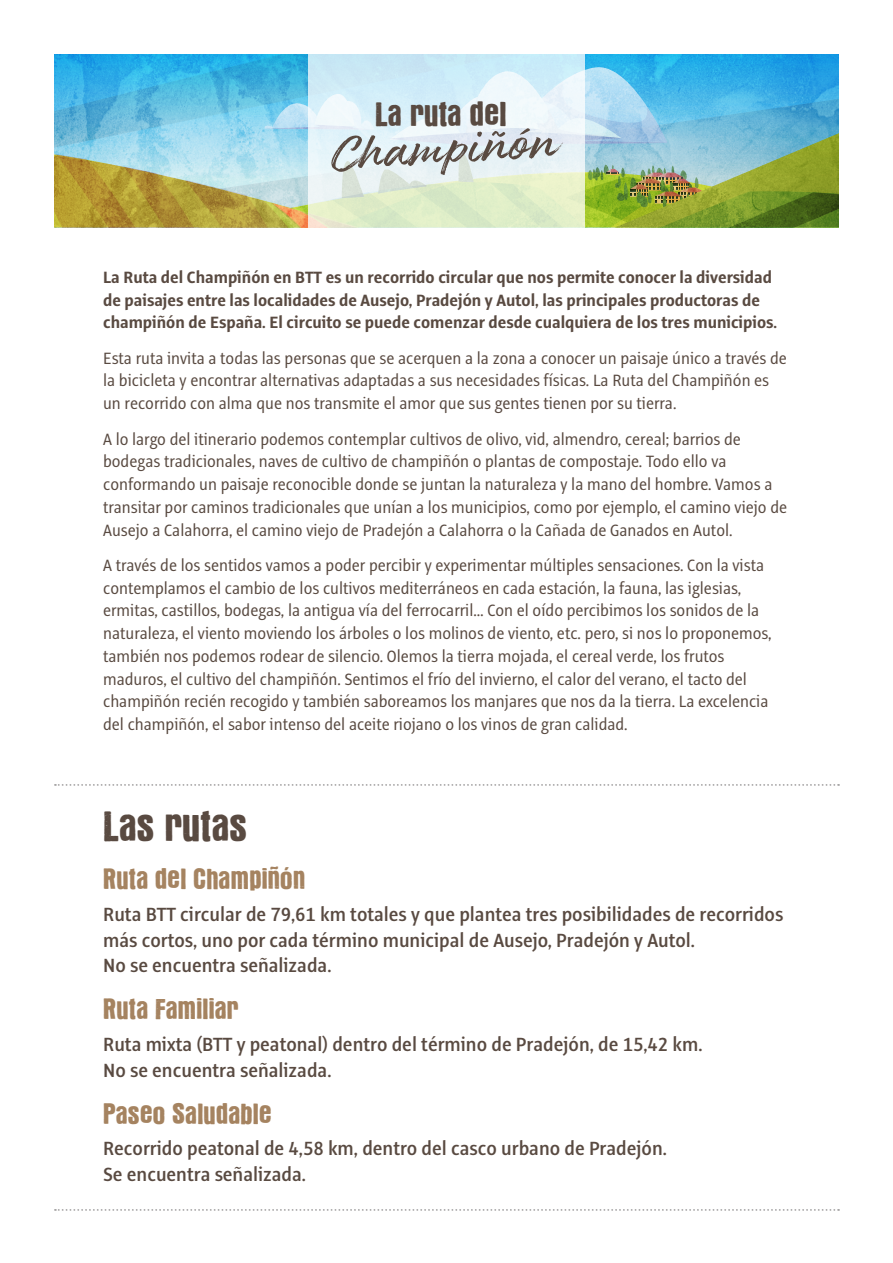
<style>
.page{position:relative;width:893px;height:1263px;background:#fff}
.page>*{position:absolute;margin:0;border:0;box-sizing:border-box;transform-origin:0 0}
.t1{font:52.5px "Mainsail Script";color:#594a41}
.t2{font:45px "Victor";color:#594a41}
.t3{font:36px "Victor";color:#594a41}
.t4{font:30.45px "Victor";color:#a58360}
.t5{font:600 21px/25.8px "Alto Pro Con";color:#594a41}
.t6{font:18px/22.6px "Alto Pro Con";color:#594a41}
.t7{font:700 18px/22.6px "Alto Pro Con";color:#594a41}
</style>
<div class="page">
<img style="left:54px;top:54px;width:785px;height:173px">
<svg style="left:308px;top:54px;width:277px;height:173px;background:#dfefeb"></svg>
<svg style="left:55px;top:784px;width:784px;height:2px"></svg>
<svg style="left:55px;top:1209px;width:784px;height:2px"></svg>
<h3 class="t3" style="left:375px;top:96px;width:133px">La ruta del</h3>
<h1 class="t1" style="left:328px;top:127px;width:228px;rotate:-3deg">Champiñón</h1>
<p class="t7" style="left:103px;top:267px;width:675px">La Ruta del Champiñón en BTT es un recorrido circular que nos permite conocer la diversidad de paisajes entre las localidades de Ausejo, Pradejón y Autol, las principales productoras de champiñón de España. El circuito se puede comenzar desde cualquiera de los tres municipios.</p>
<p class="t6" style="left:103px;top:347px;width:685px">Esta ruta invita a todas las personas que se acerquen a la zona a conocer un paisaje único a través de la bicicleta y encontrar alternativas adaptadas a sus necesidades físicas. La Ruta del Champiñón es un recorrido con alma que nos transmite el amor que sus gentes tienen por su tierra.</p>
<p class="t6" style="left:103px;top:428px;width:686px">A lo largo del itinerario podemos contemplar cultivos de olivo, vid, almendro, cereal; barrios de bodegas tradicionales, naves de cultivo de champiñón o plantas de compostaje. Todo ello va conformando un paisaje reconocible donde se juntan la naturaleza y la mano del hombre. Vamos a transitar por caminos tradicionales que unían a los municipios, como por ejemplo, el camino viejo de Ausejo a Calahorra, el camino viejo de Pradejón a Calahorra o la Cañada de Ganados en Autol.</p>
<p class="t6" style="left:103px;top:554px;width:670px">A través de los sentidos vamos a poder percibir y experimentar múltiples sensaciones. Con la vista contemplamos el cambio de los cultivos mediterráneos en cada estación, la fauna, las iglesias, ermitas, castillos, bodegas, la antigua vía del ferrocarril… Con el oído percibimos los sonidos de la naturaleza, el viento moviendo los árboles o los molinos de viento, etc. pero, si nos lo proponemos, también nos podemos rodear de silencio. Olemos la tierra mojada, el cereal verde, los frutos maduros, el cultivo del champiñón. Sentimos el frío del invierno, el calor del verano, el tacto del champiñón recién recogido y también saboreamos los manjares que nos da la tierra. La excelencia del champiñón, el sabor intenso del aceite riojano o los vinos de gran calidad.</p>
<h2 class="t2" style="left:103px;top:803px;width:146px">Las rutas</h2>
<h3 class="t4" style="left:103px;top:863px;width:204px">Ruta del Champiñón</h3>
<p class="t5" style="left:103px;top:901px;width:682px">Ruta BTT circular de 79,61 km totales y que plantea tres posibilidades de recorridos más cortos, uno por cada término municipal de Ausejo, Pradejón y Autol.<br>No se encuentra señalizada.</p>
<h3 class="t4" style="left:103px;top:994px;width:137px">Ruta Familiar</h3>
<p class="t5" style="left:103px;top:1031px;width:601px">Ruta mixta (BTT y peatonal) dentro del término de Pradejón, de 15,42 km.<br>No se encuentra señalizada.</p>
<h3 class="t4" style="left:103px;top:1098px;width:170px">Paseo Saludable</h3>
<p class="t5" style="left:103px;top:1136px;width:565px">Recorrido peatonal de 4,58 km, dentro del casco urbano de Pradejón.<br>Se encuentra señalizada.</p>
</div>
